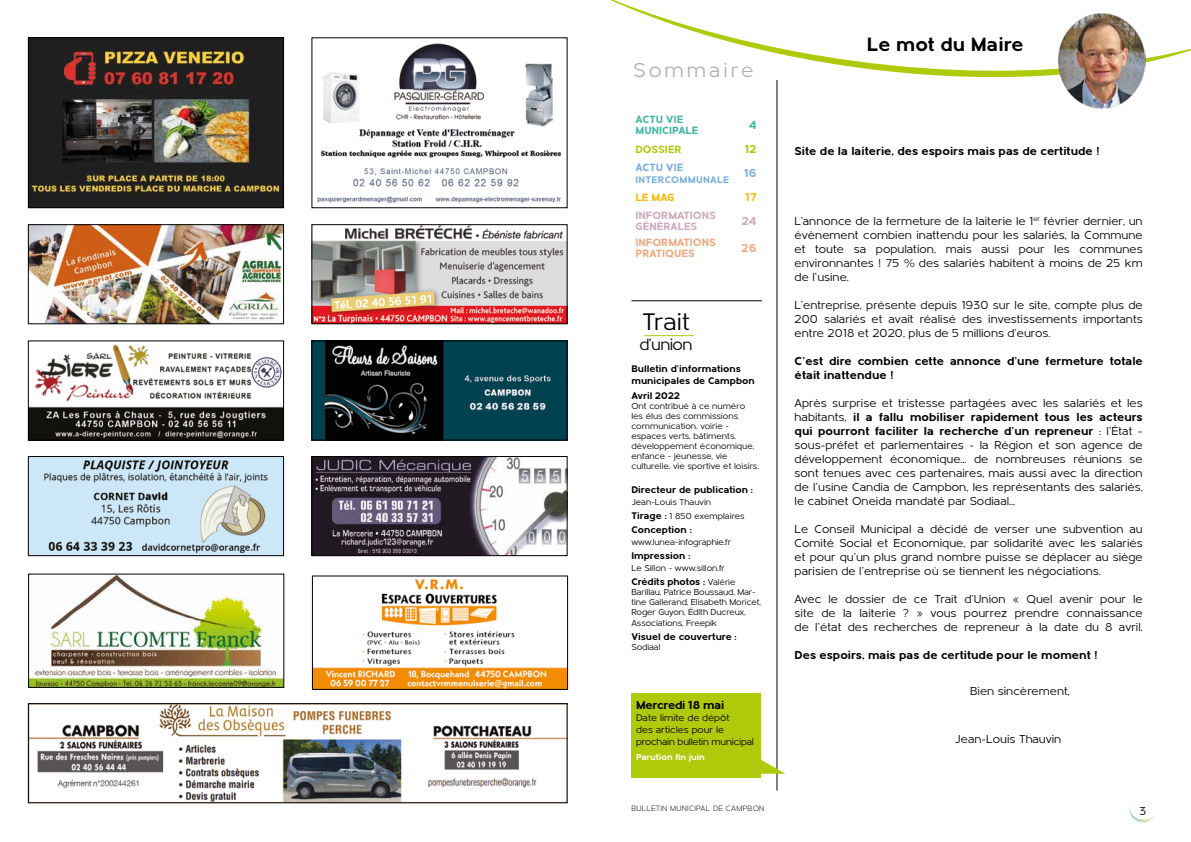
<style>
.page{position:relative;width:1191px;height:842px;background:#fff}
.page>*{position:absolute;margin:0;border:0;box-sizing:border-box;transform-origin:0 0}
.t1{font:25px "Metrisch";color:#000}
.t2{font:21px "Metrisch";letter-spacing:.14em;color:#b3b2b2}
.t3{font:700 20px "Metrisch";color:#000}
.t4{font:17px "Metrisch";letter-spacing:-.04em;color:#000}
.t5{font:12px/14px "Metrisch";color:#000;text-align:justify}
.t6{font:700 12px/14px "Metrisch";color:#000}
.t7{font:700 12px "Metrisch";letter-spacing:-.02em;color:#000}
.t8{font:700 12px "Metrisch";color:#afca0b}
.t9{font:700 12px "Metrisch";color:#78afdf}
.t10{font:700 12px "Metrisch";color:#fbb800}
.t11{font:700 12px "Metrisch";color:#cea9bd}
.t12{font:700 12px "Metrisch";color:#efa77e}
.t13{font:700 12px "Metrisch";color:#42b6a2}
.t14{font:700 11px/11px "Metrisch";color:#cea9bd}
.t15{font:700 11px/11px "Metrisch";color:#efa77e}
.t16{font:700 11px/11px "Metrisch";color:#42b6a2}
.t17{font:700 11px "Metrisch";color:#afca0b}
.t18{font:700 11px "Metrisch";color:#78afdf}
.t19{font:700 11px "Metrisch";color:#fbb800}
.t20{font:700 10px/12px "Metrisch";color:#000}
.t21{font:10px/12px "Metrisch";color:#000}
.t22{font:700 10px "Metrisch";letter-spacing:.03em;color:#78afdf}
.t23{font:9px/10px "Metrisch";color:#000}
.t24{font:700 9px "Metrisch";color:#fff}
.t25{font:300 8px "Metrisch";letter-spacing:.03em;color:#000}
.s1{font-weight:700;font-size:10px}
.s2{font-weight:400;font-size:9px}
.s3{font-weight:700}
</style>
<div class="page">
<img style="left:317px;top:43px;width:245px;height:160px">
<img style="left:30px;top:576px;width:252px;height:110px">
<div style="left:28px;top:574px;width:256px;height:114px;border:1px solid #000"></div>
<img style="left:313px;top:342px;width:252px;height:96px">
<div style="left:311px;top:340px;width:256px;height:100px;border:1px solid #000"></div>
<img style="left:313px;top:226px;width:252px;height:96px">
<div style="left:311px;top:224px;width:256px;height:100px;border:1px solid #000"></div>
<img style="left:30px;top:458px;width:252px;height:96px">
<div style="left:28px;top:456px;width:256px;height:100px;border:1px solid #000"></div>
<img style="left:30px;top:344px;width:252px;height:94px">
<div style="left:28px;top:340px;width:256px;height:100px;border:1px solid #000"></div>
<img style="left:30px;top:39px;width:252px;height:167px">
<div style="left:28px;top:37px;width:256px;height:171px;border:1px solid #000"></div>
<img style="left:313px;top:458px;width:252px;height:96px">
<div style="left:311px;top:456px;width:256px;height:100px;border:1px solid #000"></div>
<img style="left:30px;top:226px;width:252px;height:96px">
<div style="left:28px;top:224px;width:256px;height:100px;border:1px solid #000"></div>
<img style="left:30px;top:705px;width:535px;height:96px">
<div style="left:28px;top:703px;width:539px;height:100px;border:1px solid #000"></div>
<img style="left:314px;top:579px;width:252px;height:109px">
<div style="left:312px;top:575px;width:256px;height:115px;border:1px solid #000"></div>
<hr style="left:776px;top:80px;width:1px;height:710px;background:#000">
<svg style="left:610px;top:0;width:581px;height:137px"></svg>
<img style="left:1058px;top:13px;width:87px;height:95px">
<svg style="left:1129px;top:806px;width:26px;height:17px"></svg>
<hr style="left:644px;top:335px;width:49px;height:1px;background:#afca0b">
<hr style="left:631px;top:300px;width:131px;height:1px;background:#000">
<svg style="left:761px;top:751px;width:24px;height:23px"></svg>
<div style="left:631px;top:693px;width:130px;height:85px;background:#afca0b"></div>
<h2 class="t2" style="left:633px;top:59px;width:122px">Sommaire</h2>
<p class="t16" style="left:635px;top:114px;width:64px">ACTU VIE<br>MUNICIPALE</p>
<p class="t13" style="left:749px;top:118px;width:9px">4</p>
<p class="t17" style="left:635px;top:143px;width:48px">DOSSIER</p>
<p class="t8" style="left:745px;top:142px;width:13px">12</p>
<p class="t18" style="left:635px;top:161px;width:49px">ACTU VIE</p>
<p class="t22" style="left:635px;top:174px;width:95px">INTERCOMMUNALE</p>
<p class="t9" style="left:744px;top:166px;width:14px">16</p>
<p class="t19" style="left:635px;top:191px;width:41px">LE MAG</p>
<p class="t10" style="left:745px;top:190px;width:13px">17</p>
<p class="t14" style="left:635px;top:210px;width:82px">INFORMATIONS<br>GÉNÉRALES</p>
<p class="t11" style="left:741px;top:214px;width:17px">24</p>
<p class="t15" style="left:635px;top:237px;width:82px">INFORMATIONS<br>PRATIQUES</p>
<p class="t12" style="left:741px;top:241px;width:17px">26</p>
<h1 class="t1" style="left:642px;top:308px;width:49px">Trait</h1>
<h3 class="t4" style="left:639px;top:335px;width:55px">d’union</h3>
<p class="t20" style="left:631px;top:362px;width:125px">Bulletin d’informations municipales de Campbon</p>
<p class="t20" style="left:631px;top:389px;width:50px">Avril 2022</p>
<p class="t23" style="left:631px;top:401px;width:129px">Ont contribué à ce numéro les élus des commissions communication, voirie - espaces verts, bâtiments, développement économique, enfance - jeunesse, vie culturelle, vie sportive et loisirs.</p>
<p class="t20" style="left:631px;top:483px;width:123px">Directeur de publication :</p>
<p class="t23" style="left:631px;top:495px;width:115px;line-height:14px">Jean-Louis Thauvin<br><span class="s1">Tirage :</span> 1 850 exemplaires</p>
<p class="t20" style="left:631px;top:523px;width:62px">Conception :</p>
<p class="t23" style="left:631px;top:537px;width:101px">www.lunea-infographie.fr</p>
<p class="t20" style="left:631px;top:549px;width:61px">Impression :</p>
<p class="t23" style="left:631px;top:563px;width:95px">Le Sillon - www.sillon.fr</p>
<p class="t20" style="left:631px;top:575px;width:105px">Crédits photos : <span class="s2">Valérie</span></p>
<p class="t23" style="left:631px;top:587px;width:131px">Barillau, Patrice Boussaud, Mar&shy;tine Gallerand, Elisabeth Moricet,<br>Roger Guyon, Édith Ducreux,</p>
<p class="t23" style="left:631px;top:618px;width:87px">Associations, Freepik</p>
<p class="t20" style="left:631px;top:630px;width:107px">Visuel de couverture :</p>
<p class="t23" style="left:631px;top:642px;width:31px">Sodiaal</p>
<p class="t7" style="left:636px;top:698px;width:90px">Mercredi 18 mai</p>
<p class="t21" style="left:636px;top:712px;width:119px">Date limite de dépôt<br>des articles pour le prochain bulletin municipal</p>
<p class="t24" style="left:636px;top:752px;width:70px">Parution fin juin</p>
<p class="t25" style="left:631px;top:804px;width:135px">BULLETIN MUNICIPAL DE CAMPBON</p>
<h3 class="t3" style="left:867px;top:33px;width:158px">Le mot du Maire</h3>
<p class="t6" style="left:794px;top:144px;width:307px">Site de la laiterie, des espoirs mais pas de certitude !</p>
<p class="t5" style="left:794px;top:214px;width:350px">L’annonce de la fermeture de la laiterie le 1<sup>er</sup> février dernier, un évènement combien inattendu pour les salariés, la Commune et toute sa population, mais aussi pour les communes environnantes ! 75 % des salariés habitent à moins de 25 km de l’usine.</p>
<p class="t5" style="left:794px;top:298px;width:350px">L’entreprise, présente depuis 1930 sur le site, compte plus de 200 salariés et avait réalisé des investissements importants entre 2018 et 2020, plus de 5 millions d’euros.</p>
<p class="t6" style="left:794px;top:354px;width:350px">C’est dire combien cette annonce d’une fermeture totale était inattendue !</p>
<p class="t5" style="left:794px;top:396px;width:350px">Après surprise et tristesse partagées avec les salariés et les habitants, <span class="s3">il a fallu mobiliser rapidement tous les acteurs qui pourront faciliter la recherche d’un repreneur</span> : l’État - sous-préfet et parlementaires - la Région et son agence de développement économique… de nombreuses réunions se sont tenues avec ces partenaires, mais aussi avec la direction de l’usine Candia de Campbon, les représentants des salariés, le cabinet Oneida mandaté par Sodiaal...</p>
<p class="t5" style="left:794px;top:522px;width:350px">Le Conseil Municipal a décidé de verser une subvention au Comité Social et Economique, par solidarité avec les salariés et pour qu’un plus grand nombre puisse se déplacer au siège parisien de l’entreprise où se tiennent les négociations.</p>
<p class="t5" style="left:794px;top:592px;width:350px">Avec le dossier de ce Trait d’Union « Quel avenir pour le site de la laiterie ? » vous pourrez prendre connaissance de l’état des recherches de repreneur à la date du 8 avril.</p>
<p class="t6" style="left:794px;top:648px;width:305px">Des espoirs, mais pas de certitude pour le moment !</p>
<p class="t5" style="left:970px;top:684px;width:101px">Bien sincèrement,</p>
<p class="t5" style="left:955px;top:732px;width:108px">Jean-Louis Thauvin</p>
<p class="t5" style="left:1139px;top:804px;width:8px">3</p>
</div>
